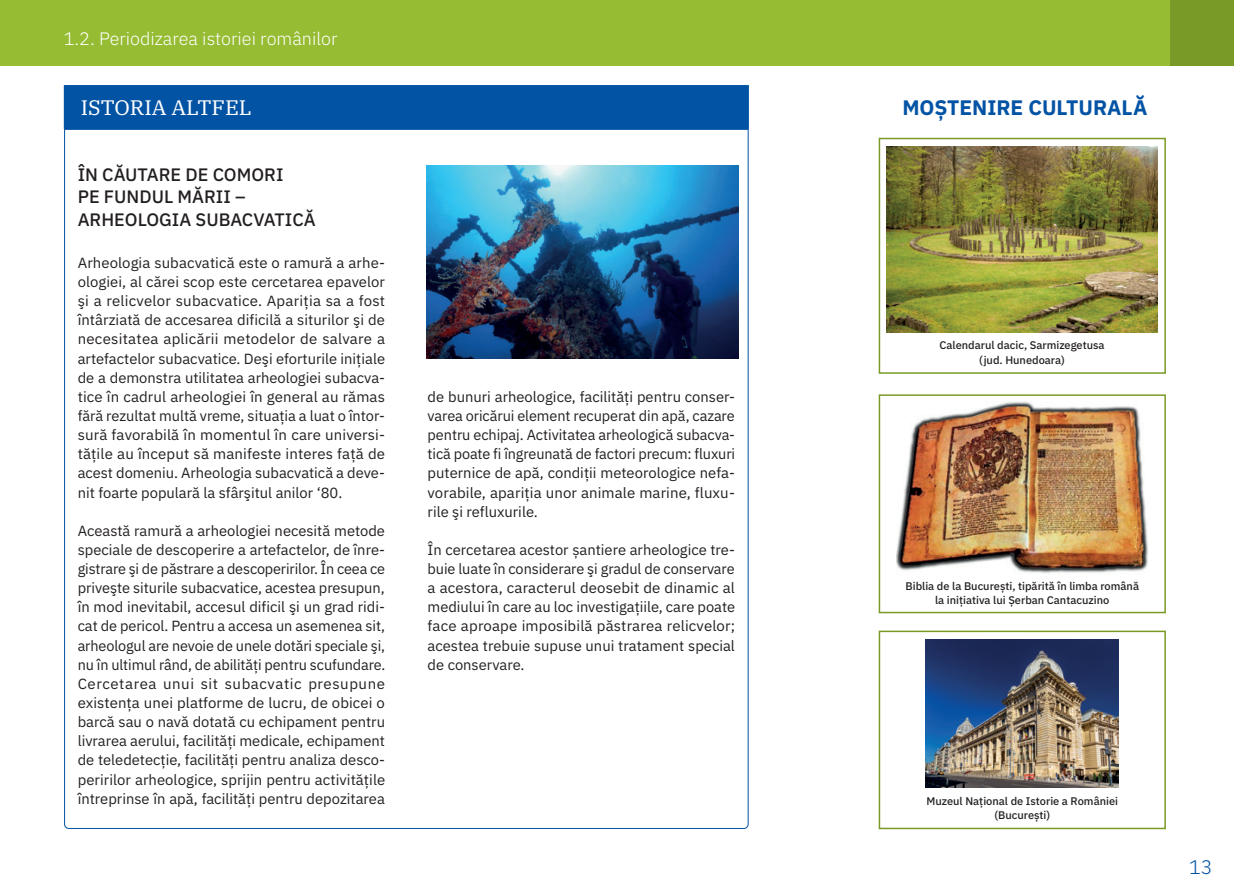
<style>
.page{position:relative;width:1234px;height:893px;background:#fff}
.page>*{position:absolute;margin:0;border:0;box-sizing:border-box;transform-origin:0 0}
.t1{font:700 21px "IBM Plex Sans";color:#0353a5}
.t2{font:21px "IBM Plex Serif";color:#fff}
.t3{font:300 19.65px "IBM Plex Sans";color:#0353a5}
.t4{font:500 18px/22.5px "IBM Plex Sans";color:#231f20}
.t5{font:300 18px "IBM Plex Sans";color:#fff}
.t6{font:14.7px/19.2px "IBM Plex Sans";color:#231f20;text-align:justify}
.t7{font:500 10.95px/14.4px "IBM Plex Sans";color:#231f20;text-align:center}
</style>
<div class="page">
<div style="left:0;top:0;width:1233px;height:66px;background:#96bc33"></div>
<div style="left:1169px;top:0;width:64px;height:66px;background:#799a27"></div>
<div style="left:64px;top:85px;width:684px;height:44px;background:#0353a5"></div>
<svg style="left:64px;top:129px;width:684px;height:700px"></svg>
<img style="left:426px;top:165px;width:312px;height:194px">
<img style="left:886px;top:146px;width:271px;height:186px">
<div style="left:878px;top:138px;width:287px;height:236px;border:2px solid #799a27"></div>
<img style="left:896px;top:402px;width:252px;height:172px">
<div style="left:878px;top:394px;width:287px;height:219px;border:2px solid #799a27"></div>
<img style="left:925px;top:640px;width:193px;height:148px">
<div style="left:878px;top:631px;width:287px;height:198px;border:2px solid #799a27"></div>
<p class="t5" style="left:64px;top:25px;width:275px">1.2. Periodizarea istoriei românilor</p>
<h1 class="t2" style="left:81px;top:91px;width:172px">ISTORIA ALTFEL</h1>
<h1 class="t1" style="left:902px;top:91px;width:246px">MOȘTENIRE CULTURALĂ</h1>
<p class="t4" style="left:78px;top:161px;width:239px">ÎN CĂUTARE DE COMORI<br>PE FUNDUL MĂRII –<br>ARHEOLOGIA SUBACVATICĂ</p>
<p class="t6" style="left:78px;top:252px;width:309px">Arheologia subacvatică este o ramură a arhe&shy;ologiei, al cărei scop este cercetarea epavelor şi a relicvelor subacvatice. Apariţia sa a fost întârziată de accesarea dificilă a siturilor şi de necesitatea aplicării metodelor de salvare a artefactelor subacvatice. Deşi eforturile iniţiale de a demonstra utilitatea arheologiei subacva&shy;tice în cadrul arheologiei în general au rămas fără rezultat multă vreme, situaţia a luat o întor&shy;sură favorabilă în momentul în care universi&shy;tăţile au început să manifeste interes față de acest domeniu. Arheologia subacvatică a deve&shy;nit foarte populară la sfârşitul anilor ‘80.</p>
<p class="t6" style="left:78px;top:520px;width:309px">Această ramură a arheologiei necesită metode speciale de descoperire a artefactelor, de înre&shy;gistrare şi de păstrare a descoperirilor. În ceea ce priveşte siturile subacvatice, acestea presupun, în mod inevitabil, accesul dificil şi un grad ridi&shy;cat de pericol. Pentru a accesa un asemenea sit, arheologul are nevoie de unele dotări speciale şi, nu în ultimul rând, de abilităţi pentru scufundare.<br>Cercetarea unui sit subacvatic presupune existența unei platforme de lucru, de obicei o barcă sau o navă dotată cu echipament pentru livrarea aerului, facilităţi medicale, echipament de teledetecţie, facilităţi pentru analiza desco&shy;peririlor arheologice, sprijin pentru activităţile întreprinse în apă, facilităţi pentru depozitarea</p>
<p class="t6" style="left:427px;top:386px;width:309px">de bunuri arheologice, facilităţi pentru conser&shy;varea oricărui element recuperat din apă, cazare pentru echipaj. Activitatea arheologică subacva&shy;tică poate fi îngreunată de factori precum: fluxuri puternice de apă, condiţii meteorologice nefa&shy;vorabile, apariția unor animale marine, fluxu&shy;rile şi refluxurile.</p>
<p class="t6" style="left:427px;top:539px;width:309px">În cercetarea acestor șantiere arheologice tre&shy;buie luate în considerare şi gradul de conservare a acestora, caracterul deosebit de dinamic al mediului în care au loc investigaţiile, care poate face aproape imposibilă păstrarea relicvelor; acestea trebuie supuse unui tratament special de conservare.</p>
<p class="t7" style="left:939px;top:337px;width:166px">Calendarul dacic, Sarmizegetusa (jud. Hunedoara)</p>
<p class="t7" style="left:905px;top:578px;width:235px">Biblia de la București, tipărită în limba română la inițiativa lui Șerban Cantacuzino</p>
<p class="t7" style="left:926px;top:793px;width:193px">Muzeul Național de Istorie a României (București)</p>
<h2 class="t3" style="left:1188px;top:852px;width:25px">13</h2>
</div>
